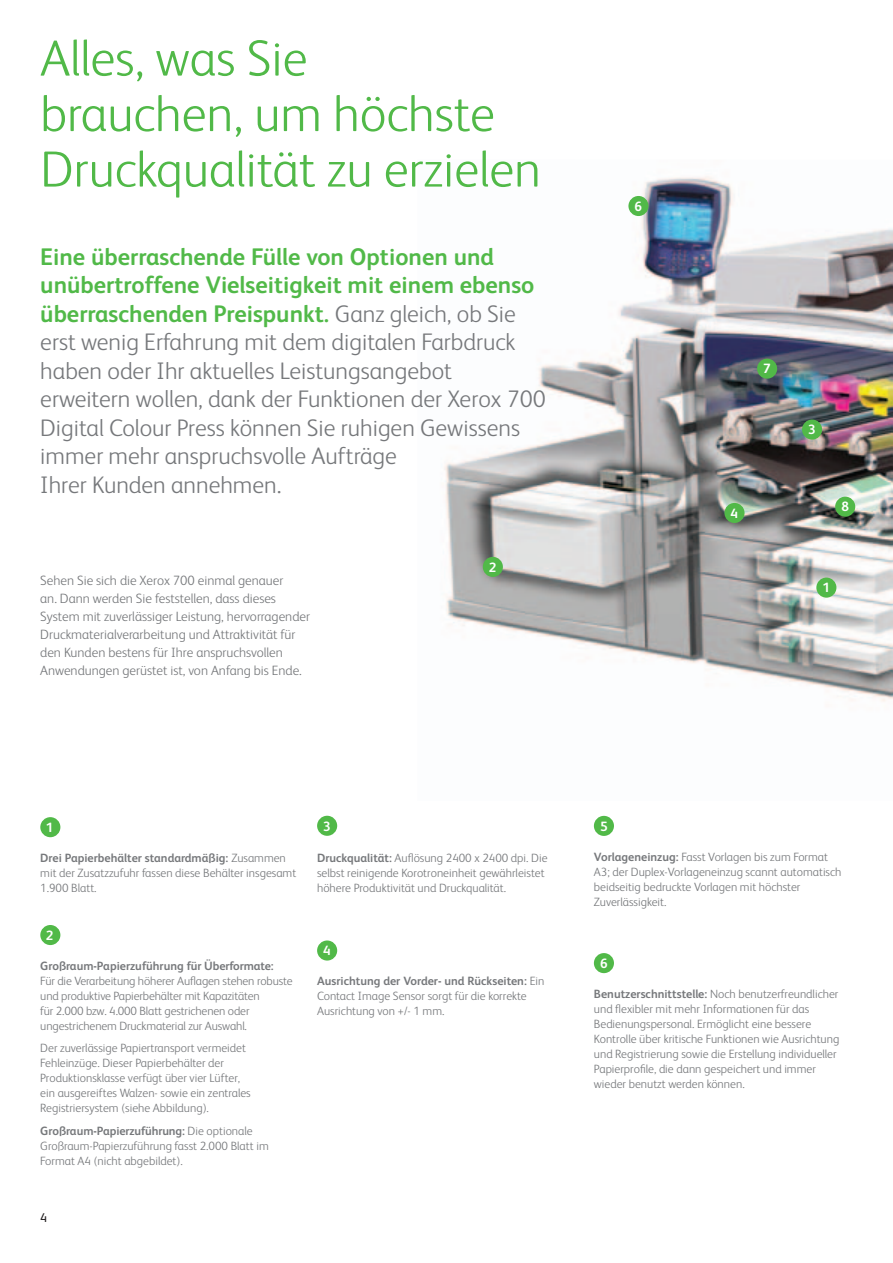
<style>
.page{position:relative;width:893px;height:1263px;background:#fff}
.page>*{position:absolute;margin:0;border:0;box-sizing:border-box;transform-origin:0 0}
.t1{font:300 51px/55.5px "Xerox Sans";color:#51b948}
.t2{font:300 24px/28.5px "Xerox Sans";color:#76787b}
.t3{font:300 13.5px/18px "Xerox Sans";color:#76787b}
.t4{font:700 13.5px "Xerox Sans";color:#fff}
.t5{font:12.75px "Xerox Sans";color:#231f20}
.t6{font:300 12px/15px "Xerox Sans";color:#76787b}
.t7{font:700 12px "Xerox Sans";letter-spacing:-.01em;color:#76787b}
.s1{font-weight:700;color:#51b948}
.s2{font-weight:700}
</style>
<div class="page">
<img style="left:444px;top:176px;width:448px;height:526px">
<div style="left:802px;top:420px;width:20px;height:20px;background:#51b948;border-radius:50%"></div>
<div style="left:724px;top:503px;width:20px;height:20px;background:#51b948;border-radius:50%"></div>
<div style="left:816px;top:578px;width:20px;height:20px;background:#51b948;border-radius:50%"></div>
<div style="left:483px;top:557px;width:20px;height:20px;background:#51b948;border-radius:50%"></div>
<div style="left:628px;top:196px;width:20px;height:20px;background:#51b948;border-radius:50%"></div>
<div style="left:757px;top:359px;width:20px;height:20px;background:#51b948;border-radius:50%"></div>
<div style="left:835px;top:497px;width:20px;height:20px;background:#51b948;border-radius:50%"></div>
<div style="left:317px;top:816px;width:20px;height:20px;background:#51b948;border-radius:50%"></div>
<div style="left:40px;top:817px;width:20px;height:20px;background:#51b948;border-radius:50%"></div>
<div style="left:40px;top:925px;width:20px;height:20px;background:#51b948;border-radius:50%"></div>
<div style="left:317px;top:941px;width:20px;height:20px;background:#51b948;border-radius:50%"></div>
<div style="left:594px;top:816px;width:20px;height:20px;background:#51b948;border-radius:50%"></div>
<div style="left:594px;top:953px;width:20px;height:20px;background:#51b948;border-radius:50%"></div>
<h1 class="t1" style="left:40px;top:36px;width:502px">Alles, was Sie<br>brauchen, um höchste<br>Druckqualität zu erzielen</h1>
<p class="t2" style="left:40px;top:245px;width:507px"><span class="s1">Eine überraschende Fülle von Optionen und unübertroffene Vielseitigkeit mit einem ebenso überraschenden Preispunkt.</span> Ganz gleich, ob Sie erst wenig Erfahrung mit dem digitalen Farbdruck haben oder Ihr aktuelles Leistungsangebot erweitern wollen, dank der Funktionen der Xerox 700<br>Digital Colour Press können Sie ruhigen Gewissens immer mehr anspruchsvolle Aufträge<br>Ihrer Kunden annehmen.</p>
<p class="t3" style="left:40px;top:573px;width:271px">Sehen Sie sich die Xerox 700 einmal genauer<br>an. Dann werden Sie feststellen, dass dieses System mit zuverlässiger Leistung, hervorragender Druckmaterialverarbeitung und Attraktivität für den Kunden bestens für Ihre anspruchsvollen Anwendungen gerüstet ist, von Anfang bis Ende.</p>
<p class="t4" style="left:489px;top:562px;width:9px">2</p>
<p class="t4" style="left:634px;top:201px;width:9px">6</p>
<p class="t4" style="left:763px;top:364px;width:9px">7</p>
<p class="t4" style="left:730px;top:508px;width:9px">4</p>
<p class="t4" style="left:808px;top:425px;width:9px">3</p>
<p class="t4" style="left:841px;top:502px;width:9px">8</p>
<p class="t4" style="left:822px;top:583px;width:9px">1</p>
<p class="t4" style="left:46px;top:823px;width:9px">1</p>
<p class="t6" style="left:40px;top:852px;width:257px"><span class="s2">Drei Papierbehälter standardmäßig:</span> Zusammen mit der Zusatzzufuhr fassen diese Behälter insgesamt<br>1.900 Blatt.</p>
<p class="t4" style="left:46px;top:930px;width:9px">2</p>
<p class="t7" style="left:40px;top:962px;width:235px">Großraum-Papierzuführung für Überformate:</p>
<p class="t6" style="left:40px;top:975px;width:254px">Für die Verarbeitung höherer Auflagen stehen robuste und produktive Papierbehälter mit Kapazitäten<br>für 2.000 bzw. 4.000 Blatt gestrichenen oder ungestrichenem Druckmaterial zur Auswahl.</p>
<p class="t6" style="left:40px;top:1042px;width:212px">Der zuverlässige Papiertransport vermeidet Fehleinzüge. Dieser Papierbehälter der Produktionsklasse verfügt über vier Lüfter, ein ausgereiftes Walzen- sowie ein zentrales Registriersystem (siehe Abbildung).</p>
<p class="t6" style="left:40px;top:1125px;width:230px"><span class="s2">Großraum-Papierzuführung:</span> Die optionale<br>Großraum-Papierzuführung fasst 2.000 Blatt im<br>Format A4 (nicht abgebildet).</p>
<p class="t5" style="left:40px;top:1214px;width:9px">4</p>
<p class="t4" style="left:323px;top:821px;width:9px">3</p>
<p class="t6" style="left:317px;top:852px;width:232px"><span class="s2">Druckqualität:</span> Auflösung 2400 x 2400 dpi. Die selbst reinigende Korotroneinheit gewährleistet höhere Produktivität und Druckqualität.</p>
<p class="t4" style="left:323px;top:946px;width:9px">4</p>
<p class="t6" style="left:317px;top:975px;width:229px"><span class="s2">Ausrichtung der Vorder- und Rückseiten:</span> Ein<br>Contact Image Sensor sorgt für die korrekte<br>Ausrichtung von +/- 1 mm.</p>
<p class="t4" style="left:600px;top:821px;width:9px">5</p>
<p class="t6" style="left:594px;top:850px;width:249px"><span class="s2">Vorlageneinzug:</span> Fasst Vorlagen bis zum Format A3; der Duplex-Vorlageneinzug scannt automatisch beidseitig bedruckte Vorlagen mit höchster Zuverlässigkeit.</p>
<p class="t4" style="left:600px;top:959px;width:9px">6</p>
<p class="t6" style="left:594px;top:988px;width:247px"><span class="s2">Benutzerschnittstelle:</span> Noch benutzerfreundlicher und flexibler mit mehr Informationen für das Bedienungspersonal. Ermöglicht eine bessere Kontrolle über kritische Funktionen wie Ausrichtung und Registrierung sowie die Erstellung individueller Papierprofile, die dann gespeichert und immer wieder benutzt werden können.</p>
</div>
